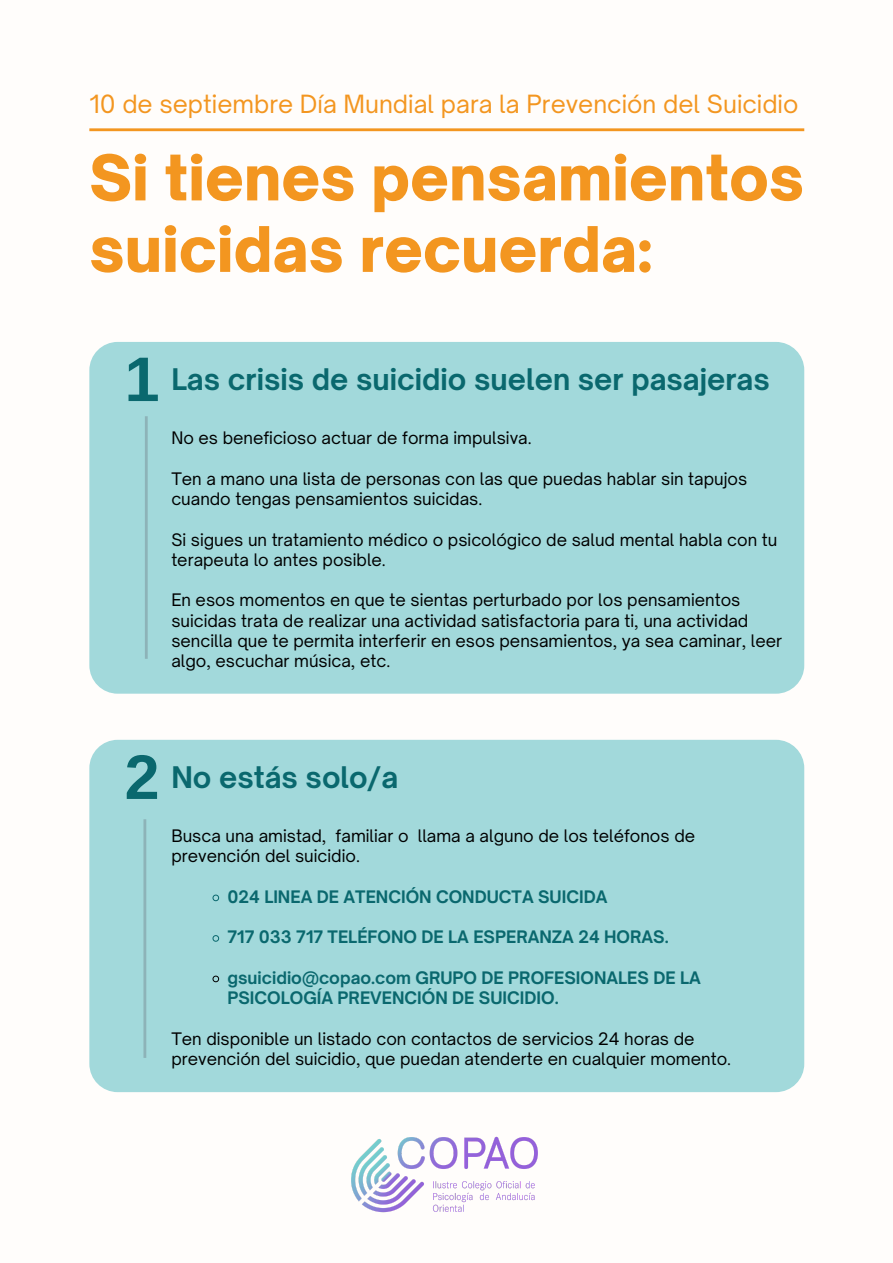
<style>
.page{position:relative;width:893px;height:1263px;background:#fffdfb}
.page>*{position:absolute;margin:0;border:0;box-sizing:border-box;transform-origin:0 0}
.t1{font:900 60px/71.5px "Open Sauce One";color:#f39620}
.t2{font:700 28.5px "Open Sauce One";color:#0a686e}
.t3{font:24.08px "Open Sauce One";color:#f39620}
.t4{font:16.5px/20.2px "Open Sauce One";color:#000}
.t5{font:700 16.5px/20.2px "Open Sauce One";color:#0a686e}
.s1{font-family:"Arimo";font-size:63px}
</style>
<div class="page">
<hr style="left:89px;top:128px;width:715px;height:3px;background:#f39620">
<div style="left:89px;top:342px;width:715px;height:352px;background:#a2d9db;border-radius:28px"></div>
<hr style="left:145px;top:416px;width:3px;height:243px;background:#8db3b8">
<div style="left:89px;top:740px;width:715px;height:352px;background:#a2d9db;border-radius:28px"></div>
<svg style="left:212px;top:894px;width:7px;height:7px"></svg>
<svg style="left:212px;top:935px;width:7px;height:7px"></svg>
<svg style="left:212px;top:975px;width:7px;height:7px"></svg>
<hr style="left:143px;top:819px;width:3px;height:239px;background:#8db3b8">
<img style="left:351px;top:1136px;width:187px;height:77px">
<h3 class="t3" style="left:89px;top:89px;width:710px">10 de septiembre Día Mundial para la Prevención del Suicidio</h3>
<h1 class="t1" style="left:89px;top:142px;width:716px">Si tienes pensamientos suicidas recuerda:</h1>
<h2 class="t2" style="left:125px;top:362px;width:647px"><span class="s1">1</span> Las crisis de suicidio suelen ser pasajeras</h2>
<p class="t4" style="left:171px;top:428px;width:362px">No es beneficioso actuar de forma impulsiva.</p>
<p class="t4" style="left:171px;top:468px;width:577px">Ten a mano una lista de personas con las que puedas hablar sin tapujos cuando tengas pensamientos suicidas.</p>
<p class="t4" style="left:171px;top:529px;width:607px">Si sigues un tratamiento médico o psicológico de salud mental habla con tu terapeuta lo antes posible.</p>
<p class="t4" style="left:171px;top:590px;width:612px">En esos momentos en que te sientas perturbado por los pensamientos suicidas trata de realizar una actividad satisfactoria para ti, una actividad sencilla que te permita interferir en esos pensamientos, ya sea caminar, leer algo, escuchar música, etc.</p>
<h2 class="t2" style="left:125px;top:759px;width:275px"><span class="s1">2</span> No estás solo/a</h2>
<p class="t4" style="left:171px;top:826px;width:525px">Busca una amistad, familiar o llama a alguno de los teléfonos de prevención del suicidio.</p>
<p class="t5" style="left:227px;top:886px;width:381px">024 LINEA DE ATENCIÓN CONDUCTA SUICIDA</p>
<p class="t5" style="left:227px;top:927px;width:443px">717 033 717 TELÉFONO DE LA ESPERANZA 24 HORAS.</p>
<p class="t5" style="left:227px;top:967px;width:475px">gsuicidio@copao.com GRUPO DE PROFESIONALES DE LA<br>PSICOLOGÍA PREVENCIÓN DE SUICIDIO.</p>
<p class="t4" style="left:171px;top:1028px;width:561px">Ten disponible un listado con contactos de servicios 24 horas de prevención del suicidio, que puedan atenderte en cualquier momento.</p>
</div>
